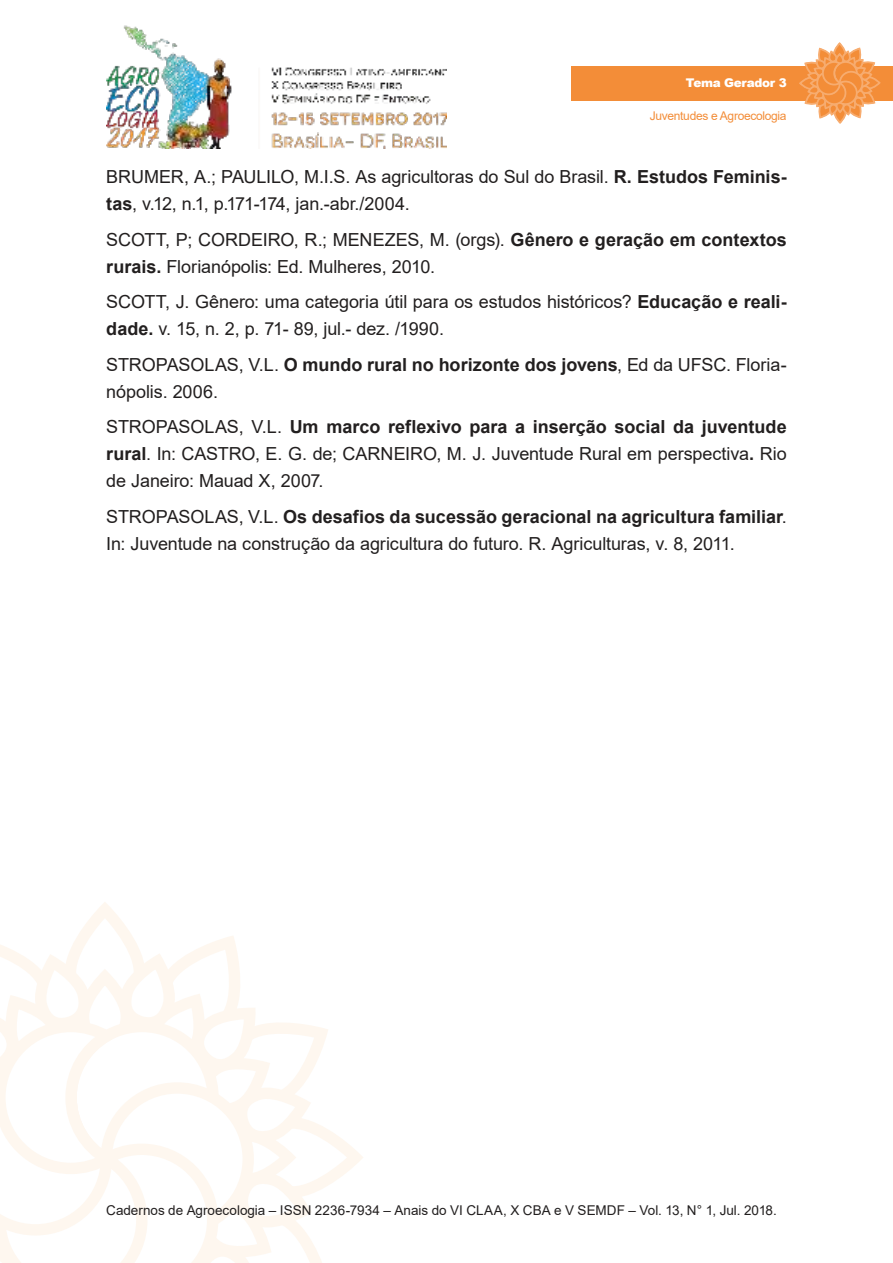
<style>
.page{position:relative;width:893px;height:1263px;background:#fff}
.page>*{position:absolute;margin:0;border:0;box-sizing:border-box;transform-origin:0 0}
.t1{font:18px/27px "Arial";letter-spacing:-.005em;color:#221f1f}
.t2{font:13.5px "Arial";color:#221f1f}
.t3{font:12px "Arial";letter-spacing:-.025em;color:#f38d38}
.t4{font:900 12px "Arial";letter-spacing:-.025em;color:#fff}
.s1{font-weight:700}
</style>
<div class="page">
<img style="left:106px;top:25px;width:340px;height:124px">
<svg style="left:0;top:910px;width:363px;height:353px"></svg>
<div style="left:571px;top:66px;width:322px;height:34px;background:#f38d38"></div>
<svg style="left:798px;top:43px;width:83px;height:81px"></svg>
<p class="t4" style="left:686px;top:76px;width:102px">Tema Gerador 3</p>
<p class="t3" style="left:650px;top:112px;width:138px">Juventudes e Agroecologia</p>
<p class="t1" style="left:106px;top:165px;width:682px">BRUMER, A.; PAULILO, M.I.S. As agricultoras do Sul do Brasil. <span class="s1">R. Estudos Feminis&shy;tas</span>, v.12, n.1, p.171-174, jan.-abr./2004.</p>
<p class="t1" style="left:106px;top:228px;width:682px">SCOTT, P; CORDEIRO, R.; MENEZES, M. (orgs). <span class="s1">Gênero e geração em contextos rurais.</span> Florianópolis: Ed. Mulheres, 2010.</p>
<p class="t1" style="left:106px;top:290px;width:682px">SCOTT, J. Gênero: uma categoria útil para os estudos históricos? <span class="s1">Educação e reali&shy;dade.</span> v. 15, n. 2, p. 71- 89, jul.- dez. /1990.</p>
<p class="t1" style="left:106px;top:353px;width:682px">STROPASOLAS, V.L. <span class="s1">O mundo rural no horizonte dos jovens</span>, Ed da UFSC. Floria&shy;nópolis. 2006.</p>
<p class="t1" style="left:106px;top:415px;width:682px;text-align:justify">STROPASOLAS, V.L. <span class="s1">Um marco reflexivo para a inserção social da juventude rural</span>. In: CASTRO, E. G. de; CARNEIRO, M. J. Juventude Rural em perspectiva<span class="s1">.</span> Rio de Janeiro: Mauad X, 2007.</p>
<p class="t1" style="left:106px;top:505px;width:682px">STROPASOLAS, V.L. <span class="s1">Os desafios da sucessão geracional na agricultura familiar</span>.<br>In: Juventude na construção da agricultura do futuro. R. Agriculturas, v. 8, 2011.</p>
<p class="t2" style="left:106px;top:1205px;width:672px">Cadernos de Agroecologia – ISSN 2236-7934 – Anais do VI CLAA, X CBA e V SEMDF – Vol. 13, N° 1, Jul. 2018.</p>
</div>
